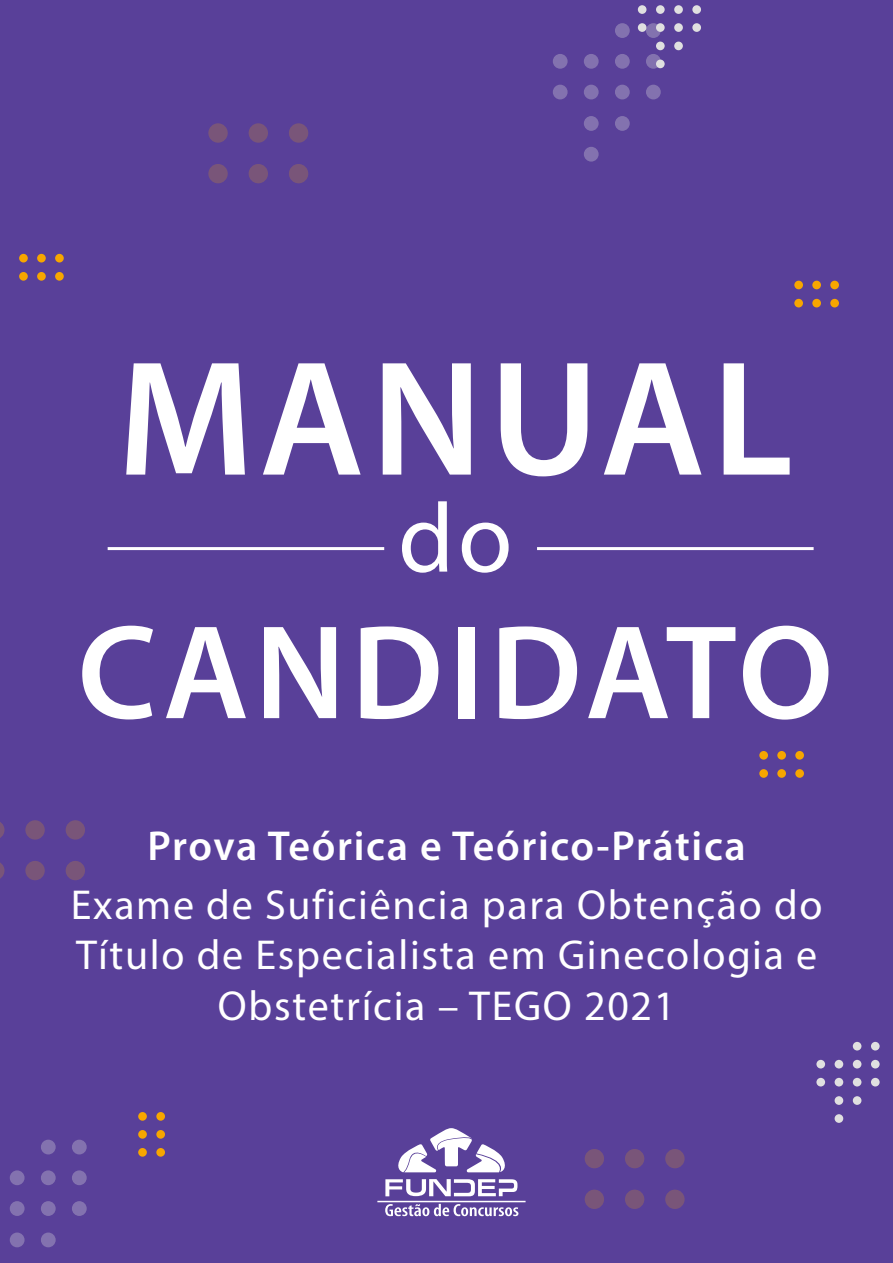
<style>
.page{position:relative;width:893px;height:1263px;background:#594099}
.page>*{position:absolute;margin:0;border:0;box-sizing:border-box;transform-origin:0 0}
.t1{font:600 165px "Myriad Pro";letter-spacing:.04em;color:#fff}
.t2{font:600 135px "Myriad Pro";letter-spacing:.04em;color:#fff}
.t3{font:99px "Myriad Pro";color:#fff}
.t4{font:42px/50.4px "Myriad Pro";letter-spacing:.04em;color:#fff;text-align:center}
.t5{font:600 42px "Myriad Pro";letter-spacing:.04em;color:#fff}
</style>
<div class="page">
<hr style="left:108px;top:547px;width:276px;height:3px;background:#fff">
<hr style="left:537px;top:547px;width:277px;height:3px;background:#fff">
<div style="left:871px;top:1042px;width:9px;height:8px;background:#e0e0e0;border-radius:50%"></div>
<div style="left:871px;top:1060px;width:9px;height:8px;background:#e0e0e0;border-radius:50%"></div>
<div style="left:871px;top:1078px;width:9px;height:8px;background:#e0e0e0;border-radius:50%"></div>
<div style="left:853px;top:1042px;width:8px;height:8px;background:#e0e0e0;border-radius:50%"></div>
<div style="left:853px;top:1060px;width:8px;height:8px;background:#e0e0e0;border-radius:50%"></div>
<div style="left:853px;top:1078px;width:8px;height:8px;background:#e0e0e0;border-radius:50%"></div>
<div style="left:853px;top:1096px;width:8px;height:9px;background:#e0e0e0;border-radius:50%"></div>
<div style="left:835px;top:1060px;width:8px;height:8px;background:#e0e0e0;border-radius:50%"></div>
<div style="left:835px;top:1078px;width:8px;height:8px;background:#e0e0e0;border-radius:50%"></div>
<div style="left:835px;top:1096px;width:8px;height:9px;background:#e0e0e0;border-radius:50%"></div>
<div style="left:835px;top:1114px;width:8px;height:9px;background:#e0e0e0;border-radius:50%"></div>
<div style="left:816px;top:1060px;width:9px;height:8px;background:#e0e0e0;border-radius:50%"></div>
<div style="left:816px;top:1078px;width:9px;height:8px;background:#e0e0e0;border-radius:50%"></div>
<div style="left:692px;top:5px;width:9px;height:9px;background:#e0e0e0;border-radius:50%"></div>
<div style="left:692px;top:23px;width:9px;height:9px;background:#e0e0e0;border-radius:50%"></div>
<div style="left:674px;top:5px;width:9px;height:9px;background:#e0e0e0;border-radius:50%"></div>
<div style="left:674px;top:23px;width:9px;height:9px;background:#e0e0e0;border-radius:50%"></div>
<div style="left:674px;top:42px;width:9px;height:8px;background:#e0e0e0;border-radius:50%"></div>
<div style="left:656px;top:5px;width:9px;height:9px;background:#e0e0e0;border-radius:50%"></div>
<div style="left:656px;top:23px;width:9px;height:9px;background:#e0e0e0;border-radius:50%"></div>
<div style="left:656px;top:42px;width:9px;height:8px;background:#e0e0e0;border-radius:50%"></div>
<div style="left:656px;top:60px;width:9px;height:8px;background:#e0e0e0;border-radius:50%"></div>
<div style="left:638px;top:5px;width:8px;height:9px;background:#e0e0e0;border-radius:50%"></div>
<div style="left:638px;top:23px;width:8px;height:9px;background:#e0e0e0;border-radius:50%"></div>
<svg style="left:646px;top:23px;width:15px;height:15px"></svg>
<svg style="left:646px;top:54px;width:15px;height:15px"></svg>
<div style="left:646px;top:85px;width:15px;height:14px;background:#8372af;border-radius:50%"></div>
<div style="left:615px;top:23px;width:15px;height:15px;background:#8372af;border-radius:50%"></div>
<div style="left:615px;top:54px;width:15px;height:15px;background:#8372af;border-radius:50%"></div>
<div style="left:615px;top:85px;width:15px;height:14px;background:#8372af;border-radius:50%"></div>
<div style="left:615px;top:116px;width:15px;height:15px;background:#8372af;border-radius:50%"></div>
<div style="left:584px;top:54px;width:15px;height:15px;background:#8372af;border-radius:50%"></div>
<div style="left:584px;top:85px;width:15px;height:14px;background:#8372af;border-radius:50%"></div>
<div style="left:584px;top:116px;width:15px;height:15px;background:#8372af;border-radius:50%"></div>
<div style="left:584px;top:147px;width:15px;height:15px;background:#8372af;border-radius:50%"></div>
<div style="left:553px;top:54px;width:15px;height:15px;background:#8372af;border-radius:50%"></div>
<div style="left:553px;top:85px;width:15px;height:14px;background:#8372af;border-radius:50%"></div>
<div style="left:72px;top:1140px;width:15px;height:14px;background:#8372af;border-radius:50%"></div>
<div style="left:72px;top:1170px;width:15px;height:15px;background:#8372af;border-radius:50%"></div>
<div style="left:72px;top:1201px;width:15px;height:15px;background:#8372af;border-radius:50%"></div>
<div style="left:41px;top:1140px;width:15px;height:14px;background:#8372af;border-radius:50%"></div>
<div style="left:41px;top:1170px;width:15px;height:15px;background:#8372af;border-radius:50%"></div>
<div style="left:41px;top:1201px;width:15px;height:15px;background:#8372af;border-radius:50%"></div>
<div style="left:41px;top:1232px;width:15px;height:15px;background:#8372af;border-radius:50%"></div>
<div style="left:10px;top:1170px;width:15px;height:15px;background:#8372af;border-radius:50%"></div>
<div style="left:10px;top:1201px;width:15px;height:15px;background:#8372af;border-radius:50%"></div>
<div style="left:10px;top:1232px;width:15px;height:15px;background:#8372af;border-radius:50%"></div>
<div style="left:156px;top:1112px;width:9px;height:9px;background:#f7a600;border-radius:50%"></div>
<div style="left:156px;top:1130px;width:9px;height:9px;background:#f7a600;border-radius:50%"></div>
<div style="left:156px;top:1148px;width:9px;height:9px;background:#f7a600;border-radius:50%"></div>
<div style="left:138px;top:1112px;width:9px;height:9px;background:#f7a600;border-radius:50%"></div>
<div style="left:138px;top:1130px;width:9px;height:9px;background:#f7a600;border-radius:50%"></div>
<div style="left:138px;top:1148px;width:9px;height:9px;background:#f7a600;border-radius:50%"></div>
<div style="left:55px;top:272px;width:9px;height:9px;background:#f7a600;border-radius:50%"></div>
<div style="left:37px;top:272px;width:9px;height:9px;background:#f7a600;border-radius:50%"></div>
<div style="left:19px;top:272px;width:9px;height:9px;background:#f7a600;border-radius:50%"></div>
<div style="left:55px;top:254px;width:9px;height:8px;background:#f7a600;border-radius:50%"></div>
<div style="left:37px;top:254px;width:9px;height:8px;background:#f7a600;border-radius:50%"></div>
<div style="left:19px;top:254px;width:9px;height:8px;background:#f7a600;border-radius:50%"></div>
<div style="left:830px;top:299px;width:9px;height:8px;background:#f7a600;border-radius:50%"></div>
<div style="left:812px;top:299px;width:9px;height:8px;background:#f7a600;border-radius:50%"></div>
<div style="left:794px;top:299px;width:9px;height:8px;background:#f7a600;border-radius:50%"></div>
<div style="left:830px;top:281px;width:9px;height:8px;background:#f7a600;border-radius:50%"></div>
<div style="left:812px;top:281px;width:9px;height:8px;background:#f7a600;border-radius:50%"></div>
<div style="left:794px;top:281px;width:9px;height:8px;background:#f7a600;border-radius:50%"></div>
<div style="left:66px;top:861px;width:19px;height:19px;background:#795579;border-radius:50%"></div>
<div style="left:25px;top:861px;width:20px;height:19px;background:#795579;border-radius:50%"></div>
<svg style="left:0;top:863px;width:5px;height:16px"></svg>
<div style="left:66px;top:820px;width:19px;height:20px;background:#795579;border-radius:50%"></div>
<div style="left:25px;top:820px;width:20px;height:20px;background:#795579;border-radius:50%"></div>
<svg style="left:0;top:822px;width:5px;height:16px"></svg>
<div style="left:289px;top:164px;width:19px;height:19px;background:#795579;border-radius:50%"></div>
<div style="left:249px;top:164px;width:19px;height:19px;background:#795579;border-radius:50%"></div>
<div style="left:208px;top:164px;width:20px;height:19px;background:#795579;border-radius:50%"></div>
<div style="left:289px;top:123px;width:19px;height:20px;background:#795579;border-radius:50%"></div>
<div style="left:249px;top:123px;width:19px;height:20px;background:#795579;border-radius:50%"></div>
<div style="left:208px;top:123px;width:20px;height:20px;background:#795579;border-radius:50%"></div>
<div style="left:665px;top:1189px;width:20px;height:20px;background:#795579;border-radius:50%"></div>
<div style="left:625px;top:1189px;width:19px;height:20px;background:#795579;border-radius:50%"></div>
<div style="left:585px;top:1189px;width:19px;height:20px;background:#795579;border-radius:50%"></div>
<div style="left:665px;top:1149px;width:20px;height:19px;background:#795579;border-radius:50%"></div>
<div style="left:625px;top:1149px;width:19px;height:19px;background:#795579;border-radius:50%"></div>
<div style="left:585px;top:1149px;width:19px;height:19px;background:#795579;border-radius:50%"></div>
<div style="left:795px;top:769px;width:9px;height:9px;background:#f7a600;border-radius:50%"></div>
<div style="left:777px;top:769px;width:9px;height:9px;background:#f7a600;border-radius:50%"></div>
<div style="left:759px;top:769px;width:9px;height:9px;background:#f7a600;border-radius:50%"></div>
<div style="left:795px;top:751px;width:9px;height:9px;background:#f7a600;border-radius:50%"></div>
<div style="left:777px;top:751px;width:9px;height:9px;background:#f7a600;border-radius:50%"></div>
<div style="left:759px;top:751px;width:9px;height:9px;background:#f7a600;border-radius:50%"></div>
<svg style="left:385px;top:1179px;width:132px;height:17px"></svg>
<svg style="left:398px;top:1128px;width:107px;height:44px"></svg>
<hr style="left:377px;top:1201px;width:149px;height:1px;background:#fff">
<svg style="left:385px;top:1204px;width:133px;height:12px"></svg>
<h1 class="t1" style="left:117px;top:314px;width:677px">MANUAL</h1>
<h3 class="t3" style="left:398px;top:477px;width:116px">do</h3>
<h2 class="t2" style="left:77px;top:587px;width:757px">CANDIDATO</h2>
<p class="t5" style="left:147px;top:819px;width:600px">Prova Teórica e Teórico-Prática</p>
<p class="t4" style="left:71px;top:879px;width:753px">Exame de Suficiência para Obtenção do<br>Título de Especialista em Ginecologia e<br>Obstetrícia – TEGO 2021</p>
</div>
